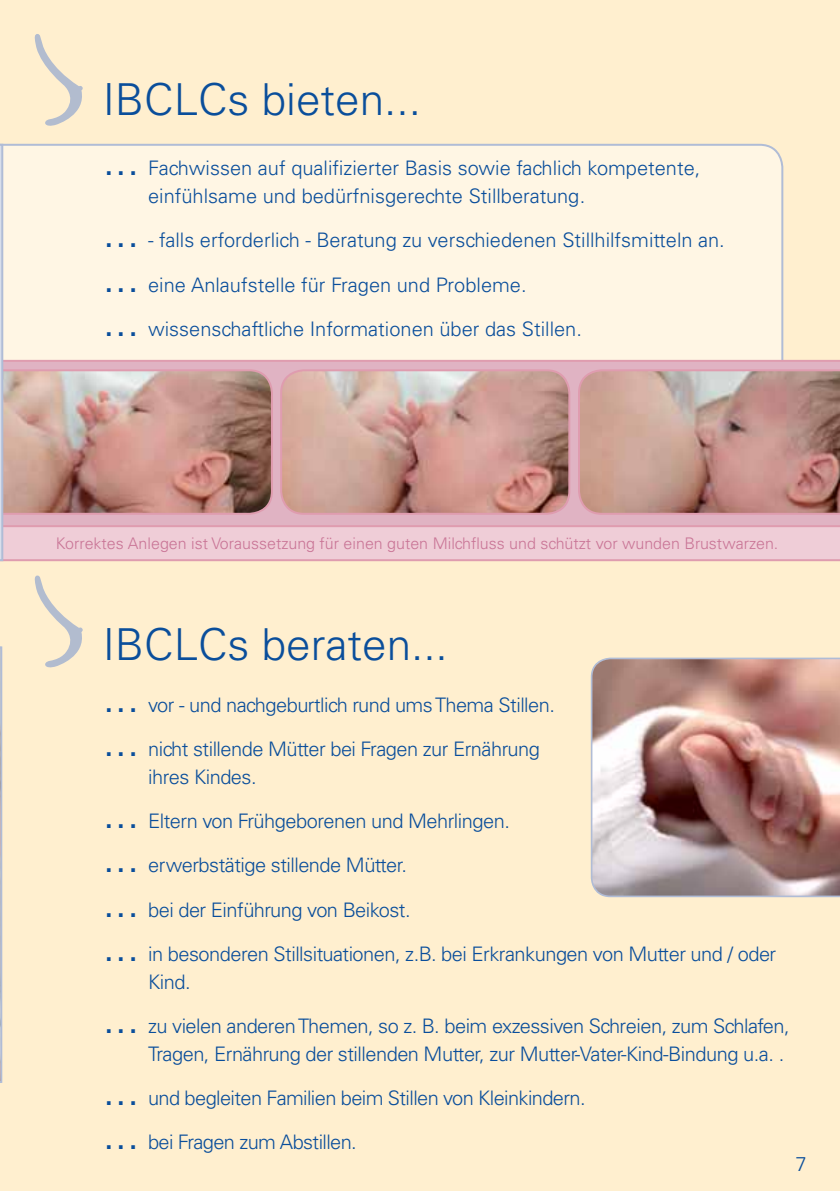
<style>
.page{position:relative;width:840px;height:1191px;background:#fff}
.page>*{position:absolute;margin:0;border:0;box-sizing:border-box;transform-origin:0 0}
.t1{font:300 44px "Univers";color:#0a4e9b}
.t2{font:300 20px/28px "Univers";letter-spacing:-.025em;color:#0a4e9b}
.t3{font:300 20px/28px "Univers";color:#0a4e9b}
.t4{font:300 16px "Univers";color:#c97596}
.s1{font-size:44px}
</style>
<div class="page">
<div style="left:0;top:0;width:839px;height:1191px;background:#ffefcf"></div>
<svg style="left:273px;top:527px;width:566px;height:34px;background:#eecad4"></svg>
<svg style="left:35px;top:34px;width:48px;height:92px"></svg>
<div style="left:273px;top:144px;width:509px;height:216px;background:#fff6e4"></div>
<img style="left:590px;top:657px;width:249px;height:240px">
<svg style="left:35px;top:575px;width:48px;height:92px"></svg>
<svg style="left:273px;top:360px;width:566px;height:167px;background:#dfafbf"></svg>
<svg style="left:577px;top:369px;width:262px;height:146px;background:#c0968d"></svg>
<img style="left:281px;top:370px;width:288px;height:144px">
<div style="left:280px;top:369px;width:290px;height:146px;border:2px solid #df9caf;border-radius:23px"></div>
<svg style="left:0;top:143px;width:273px;height:419px;background:#e4ccc2"></svg>
<svg style="left:0;top:646px;width:3px;height:437px"></svg>
<h1 class="t1" style="left:103px;top:73px;width:319px">IBCLCs bieten...</h1>
<p class="t3" style="left:148px;top:154px;width:553px;text-indent:-45px"><span class="s1">...</span> Fachwissen auf qualifizierter Basis sowie fachlich kompetente, einfühlsame und bedürfnisgerechte Stillberatung.</p>
<p class="t3" style="left:103px;top:226px;width:623px"><span class="s1">...</span> - falls erforderlich - Beratung zu verschiedenen Stillhilfsmitteln an.</p>
<p class="t3" style="left:103px;top:270px;width:425px"><span class="s1">...</span> eine Anlaufstelle für Fragen und Probleme.</p>
<p class="t3" style="left:103px;top:314px;width:480px"><span class="s1">...</span> wissenschaftliche Informationen über das Stillen.</p>
<p class="t4" style="left:56px;top:533px;width:723px">Korrektes Anlegen ist Voraussetzung für einen guten Milchfluss und schützt vor wunden Brustwarzen.</p>
<h1 class="t1" style="left:103px;top:617px;width:346px">IBCLCs beraten...</h1>
<p class="t2" style="left:103px;top:691px;width:453px"><span class="s1">...</span> vor - und nachgeburtlich rund ums Thema Stillen.</p>
<p class="t2" style="left:148px;top:735px;width:393px;text-indent:-45px"><span class="s1">...</span> nicht stillende Mütter bei Fragen zur Ernährung ihres Kindes.</p>
<p class="t2" style="left:103px;top:807px;width:408px"><span class="s1">...</span> Eltern von Frühgeborenen und Mehrlingen.</p>
<p class="t2" style="left:103px;top:851px;width:306px"><span class="s1">...</span> erwerbstätige stillende Mütter.</p>
<p class="t2" style="left:103px;top:895px;width:309px"><span class="s1">...</span> bei der Einführung von Beikost.</p>
<p class="t2" style="left:148px;top:939px;width:629px;text-indent:-45px"><span class="s1">...</span> in besonderen Stillsituationen, z.B. bei Erkrankungen von Mutter und / oder<br>Kind.</p>
<p class="t2" style="left:103px;top:1011px;width:688px;text-align:right"><span class="s1">...</span> zu vielen anderen Themen, so z. B. beim exzessiven Schreien, zum Schlafen,<br>Tragen, Ernährung der stillenden Mutter, zur Mutter-Vater-Kind-Bindung u.a. .</p>
<p class="t2" style="left:103px;top:1083px;width:484px"><span class="s1">...</span> und begleiten Familien beim Stillen von Kleinkindern.</p>
<p class="t2" style="left:103px;top:1127px;width:255px"><span class="s1">...</span> bei Fragen zum Abstillen.</p>
<p class="t2" style="left:794px;top:1150px;width:13px">7</p>
</div>
